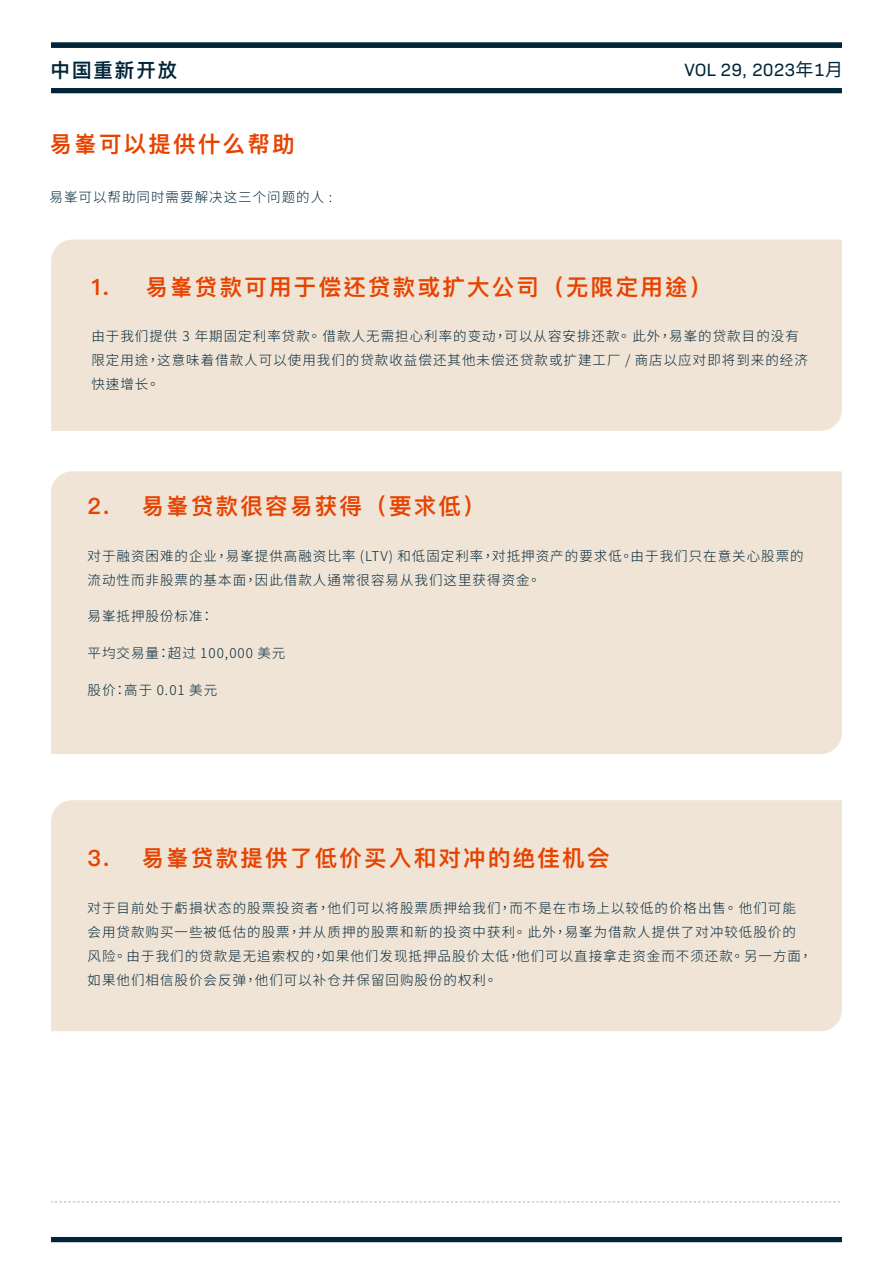
<style>
.page{position:relative;width:893px;height:1263px;background:#fff}
.page>*{position:absolute;margin:0;border:0;box-sizing:border-box;transform-origin:0 0}
.t1{font:600 22.5px "Ping Fang HK";letter-spacing:.1em;color:#e74300}
.t2{font:600 19.5px "Ping Fang SC";letter-spacing:.1em;color:#002539}
.t3{font:18px "Bio Sans";color:#002539}
.t4{font:300 13.5px/24px "Noto Sans CJ Ktc";letter-spacing:.075em;color:#002539}
.s1{font-family:"Noto Sans CJ Ktc"}
</style>
<div class="page">
<div style="left:51px;top:1237px;width:791px;height:5px;background:#002539"></div>
<div style="left:51px;top:88px;width:791px;height:5px;background:#002539"></div>
<div style="left:51px;top:800px;width:791px;height:231px;background:#f0e4d6"></div>
<div style="left:51px;top:471px;width:791px;height:283px;background:#f0e4d6"></div>
<div style="left:51px;top:240px;width:791px;height:191px;background:#f0e4d6"></div>
<div style="left:51px;top:43px;width:791px;height:5px;background:#002539"></div>
<svg style="left:52px;top:1201px;width:787px;height:1px"></svg>
<p class="t2" style="left:51px;top:58px;width:128px">中国重新开放</p>
<p class="t3" style="left:684px;top:56px;width:160px">VOL 29, 2023<span class="s1">年</span>1<span class="s1">月</span></p>
<p class="t1" style="left:50px;top:130px;width:247px">易峯可以提供什么帮助</p>
<p class="t4" style="left:50px;top:185px;width:284px">易峯可以帮助同时需要解决这三个问题的人 :</p>
<p class="t1" style="left:91px;top:273px;width:623px">1. 易峯贷款可用于偿还贷款或扩大公司（无限定用途）</p>
<p class="t4" style="left:91px;top:325px;width:718px">由于我们提供 3 年期固定利率贷款。 借款人无需担心利率的变动，可以从容安排还款。 此外，易峯的贷款目的没有限定用途，这意味着借款人可以使用我们的贷款收益偿还其他未偿还贷款或扩建工厂 / 商店以应对即将到来的经济快速增长。</p>
<p class="t1" style="left:88px;top:492px;width:400px">2. 易峯贷款很容易获得（要求低）</p>
<p class="t4" style="left:88px;top:544px;width:718px">对于融资困难的企业，易峯提供高融资比率 (LTV) 和低固定利率，对抵押资产的要求低。由于我们只在意关心股票的流动性而非股票的基本面，因此借款人通常很容易从我们这里获得资金。</p>
<p class="t4" style="left:88px;top:605px;width:128px">易峯抵押股份标准：</p>
<p class="t4" style="left:88px;top:641px;width:199px">平均交易量：超过 100,000 美元</p>
<p class="t4" style="left:88px;top:678px;width:131px">股价：高于 0.01 美元</p>
<p class="t1" style="left:88px;top:844px;width:524px">3. 易峯贷款提供了低价买入和对冲的绝佳机会</p>
<p class="t4" style="left:88px;top:896px;width:726px">对于目前处于虧損状态的股票投资者，他们可以将股票质押给我们，而不是在市场上以较低的价格出售。 他们可能会用贷款购买一些被低估的股票，并从质押的股票和新的投资中获利。 此外，易峯为借款人提供了对冲较低股价的风险。 由于我们的贷款是无追索权的，如果他们发现抵押品股价太低，他们可以直接拿走资金而不须还款。 另一方面，如果他们相信股价会反弹，他们可以补仓并保留回购股份的权利。</p>
</div>
